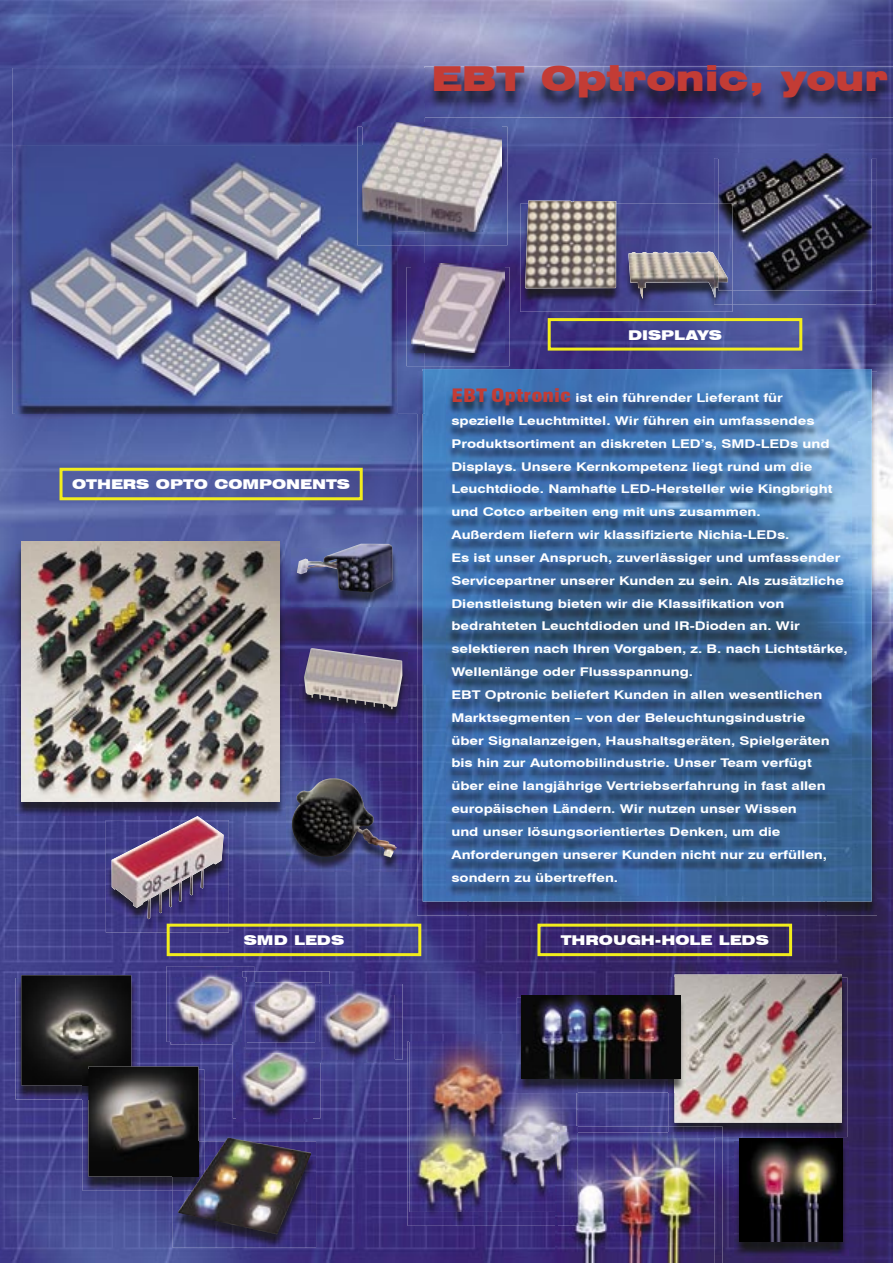
<style>
.page{position:relative;width:893px;height:1263px;background:#fff}
.page>*{position:absolute;margin:0;border:0;box-sizing:border-box;transform-origin:0 0}
.t1{font:900 expanded 34.5px "Swiss 721 BT";color:#c33c35}
.t2{font:900 expanded 13.5px "Swiss 721 BT";color:#fff}
.t3{font:700 12px/22.8px "Swiss 721 BT";color:#fff;scale:1.25 1}
.s1{font-weight:900;font-stretch:condensed;font-size:18px;color:#c33c35}
</style>
<div class="page">
<img style="left:0;top:0;width:893px;height:1263px">
<img style="left:520px;top:204px;width:212px;height:108px">
<img style="left:525px;top:200px;width:189px;height:98px">
<img style="left:287px;top:782px;width:114px;height:89px">
<img style="left:288px;top:777px;width:111px;height:85px">
<img style="left:292px;top:548px;width:106px;height:58px">
<img style="left:297px;top:544px;width:97px;height:49px">
<img style="left:106px;top:820px;width:123px;height:112px">
<img style="left:112px;top:816px;width:112px;height:103px">
<img style="left:299px;top:652px;width:108px;height:70px">
<img style="left:304px;top:648px;width:98px;height:61px">
<img style="left:254px;top:971px;width:76px;height:13px">
<img style="left:247px;top:982px;width:75px;height:61px">
<img style="left:322px;top:1047px;width:73px;height:15px">
<img style="left:330px;top:984px;width:72px;height:76px">
<svg style="left:322px;top:984px;width:8px;height:11px"></svg>
<img style="left:315px;top:984px;width:7px;height:59px">
<img style="left:319px;top:995px;width:11px;height:52px">
<img style="left:237px;top:1118px;width:76px;height:3px">
<img style="left:233px;top:1047px;width:87px;height:71px">
<img style="left:246px;top:1043px;width:69px;height:7px">
<svg style="left:315px;top:1043px;width:7px;height:19px"></svg>
<img style="left:171px;top:1042px;width:62px;height:3px">
<svg style="left:233px;top:1042px;width:14px;height:5px"></svg>
<img style="left:167px;top:966px;width:87px;height:76px">
<svg style="left:242px;top:971px;width:12px;height:11px"></svg>
<img style="left:246px;top:982px;width:8px;height:60px">
<img style="left:242px;top:977px;width:4px;height:65px">
<img style="left:16px;top:978px;width:121px;height:121px">
<img style="left:21px;top:975px;width:110px;height:110px">
<img style="left:83px;top:1069px;width:121px;height:122px">
<img style="left:83px;top:1069px;width:5px;height:30px">
<img style="left:88px;top:1066px;width:110px;height:110px">
<img style="left:173px;top:1141px;width:143px;height:107px">
<img style="left:173px;top:1176px;width:5px;height:15px">
<img style="left:173px;top:1141px;width:5px;height:35px">
<img style="left:178px;top:1137px;width:133px;height:97px">
<img style="left:555px;top:1226px;width:2px;height:37px">
<img style="left:578px;top:1127px;width:145px;height:136px">
<img style="left:557px;top:1133px;width:157px;height:130px">
<img style="left:16px;top:167px;width:381px;height:252px">
<img style="left:13px;top:68px;width:412px;height:99px">
<img style="left:13px;top:166px;width:52px;height:248px">
<img style="left:373px;top:245px;width:52px;height:169px">
<img style="left:714px;top:158px;width:162px;height:146px">
<img style="left:714px;top:204px;width:18px;height:100px">
<img style="left:714px;top:254px;width:4px;height:43px">
<img style="left:718px;top:153px;width:154px;height:138px">
<img style="left:718px;top:204px;width:14px;height:87px">
<img style="left:718px;top:262px;width:10px;height:20px">
<img style="left:357px;top:127px;width:150px;height:118px">
<img style="left:357px;top:145px;width:40px;height:100px">
<img style="left:362px;top:122px;width:140px;height:110px">
<img style="left:362px;top:145px;width:35px;height:87px">
<img style="left:407px;top:267px;width:102px;height:99px">
<img style="left:425px;top:264px;width:79px;height:88px">
<svg style="left:412px;top:264px;width:13px;height:3px"></svg>
<img style="left:412px;top:267px;width:13px;height:85px">
<img style="left:16px;top:544px;width:269px;height:272px">
<img style="left:21px;top:541px;width:258px;height:261px">
<img style="left:424px;top:66px;width:469px;height:51px">
<img style="left:424px;top:68px;width:1px;height:49px">
<img style="left:417px;top:414px;width:51px;height:501px">
<img style="left:826px;top:372px;width:51px;height:543px">
<img style="left:468px;top:901px;width:358px;height:14px">
<img style="left:417px;top:372px;width:6px;height:42px">
<img style="left:423px;top:369px;width:449px;height:52px">
<img style="left:423px;top:421px;width:49px;height:480px">
<img style="left:822px;top:421px;width:50px;height:480px">
<img style="left:472px;top:895px;width:350px;height:6px">
<img style="left:423px;top:369px;width:2px;height:45px">
<img style="left:446px;top:391px;width:405px;height:504px">
<svg style="left:60px;top:468px;width:303px;height:32px;background:#6e7686"></svg>
<svg style="left:167px;top:924px;width:254px;height:32px;background:#625b72"></svg>
<svg style="left:537px;top:924px;width:255px;height:32px;background:#5b4c5a"></svg>
<svg style="left:548px;top:318px;width:254px;height:33px;background:#686779"></svg>
<img style="left:408px;top:1041px;width:170px;height:185px">
<svg style="left:555px;top:1212px;width:2px;height:14px"></svg>
<svg style="left:576px;top:1127px;width:2px;height:6px"></svg>
<img style="left:557px;top:1133px;width:21px;height:93px">
<img style="left:410px;top:1035px;width:166px;height:177px">
<img style="left:555px;top:1133px;width:2px;height:79px">
<img style="left:557px;top:1127px;width:19px;height:85px">
<img style="left:669px;top:977px;width:178px;height:160px">
<img style="left:669px;top:1127px;width:54px;height:10px">
<img style="left:669px;top:1133px;width:45px;height:4px">
<img style="left:669px;top:977px;width:5px;height:18px">
<img style="left:674px;top:974px;width:168px;height:149px">
<img style="left:734px;top:1142px;width:114px;height:114px">
<img style="left:740px;top:1139px;width:102px;height:103px">
<img style="left:517px;top:998px;width:169px;height:94px">
<img style="left:517px;top:1041px;width:61px;height:51px">
<img style="left:522px;top:995px;width:158px;height:83px">
<h1 class="t1" style="left:431px;top:58px;width:458px">EBT Optronic, your</h1>
<p class="t2" style="left:72px;top:476px;width:280px">OTHERS OPTO COMPONENTS</p>
<p class="t2" style="left:628px;top:327px;width:95px">DISPLAYS</p>
<p class="t3" style="left:451px;top:386px;width:319px"><span class="s1">EBT Optronic</span> ist ein führender Lieferant für spezielle Leuchtmittel. Wir führen ein umfassendes Produktsortiment an diskreten LED’s, SMD-LEDs und Displays. Unsere Kernkompetenz liegt rund um die Leuchtdiode. Namhafte LED-Hersteller wie Kingbright und Cotco arbeiten eng mit uns zusammen.<br>Außerdem liefern wir klassifizierte Nichia-LEDs.<br>Es ist unser Anspruch, zuverlässiger und umfassender Servicepartner unserer Kunden zu sein. Als zusätzliche Dienstleistung bieten wir die Klassifikation von bedrahteten Leuchtdioden und IR-Dioden an. Wir selektieren nach Ihren Vorgaben, z. B. nach Lichtstärke, Wellenlänge oder Flussspannung.<br>EBT Optronic beliefert Kunden in allen wesentlichen Marktsegmenten – von der Beleuchtungsindustrie<br>über Signalanzeigen, Haushaltsgeräten, Spielgeräten bis hin zur Automobilindustrie. Unser Team verfügt<br>über eine langjährige Vertriebserfahrung in fast allen europäischen Ländern. Wir nutzen unser Wissen<br>und unser lösungsorientiertes Denken, um die Anforderungen unserer Kunden nicht nur zu erfüllen, sondern zu übertreffen.</p>
<p class="t2" style="left:244px;top:932px;width:102px">SMD LEDS</p>
<p class="t2" style="left:561px;top:932px;width:210px">THROUGH-HOLE LEDS</p>
</div>
